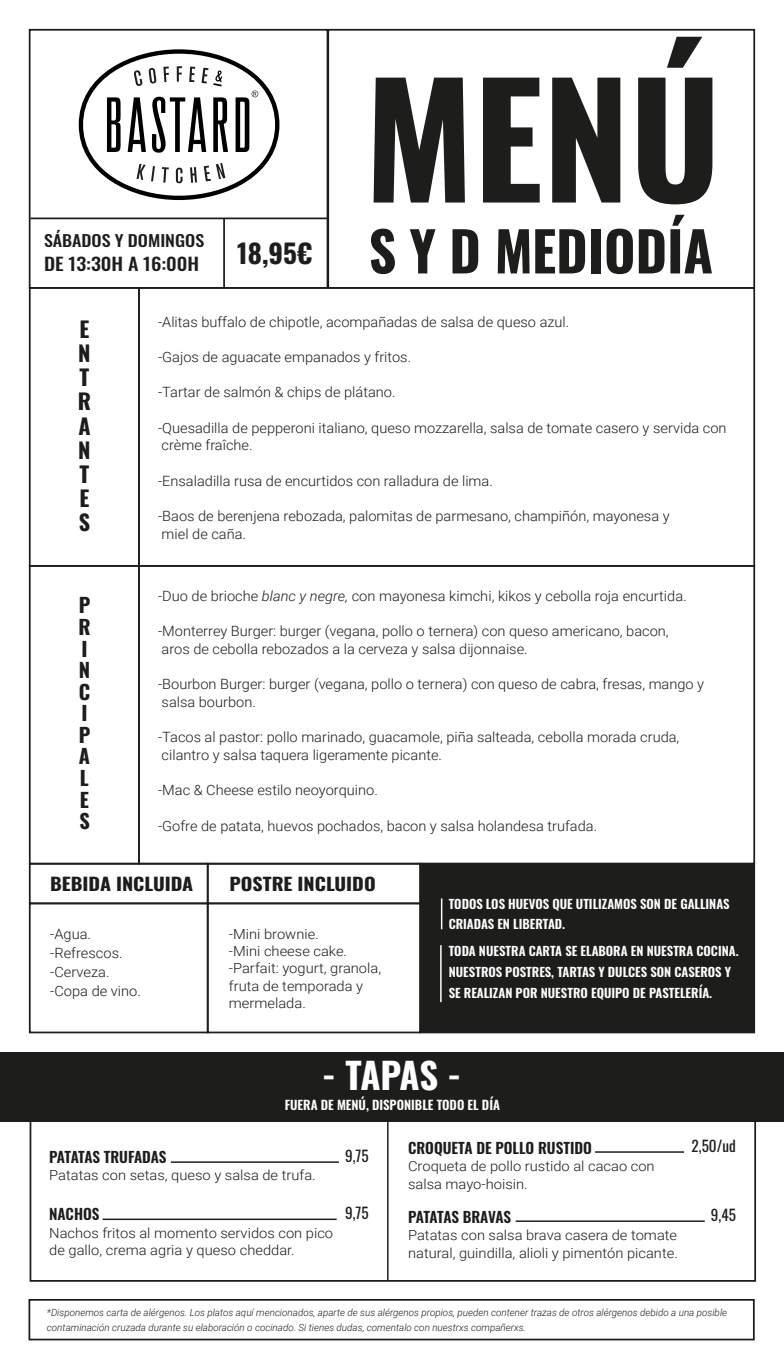
<style>
.page{position:relative;width:784px;height:1370px;background:#fff}
.page>*{position:absolute;margin:0;border:0;box-sizing:border-box;transform-origin:0 0}
.t1{font:700 54.6px "Oswald";color:#1d1d1b}
.t2{font:700 35.88px "Oswald";letter-spacing:-.02em;color:#fff}
.t3{font:700 26.43px "Oswald";color:#1d1d1b}
.t4{font:700 21.53px/24.2px "Oswald";color:#1d1d1b;text-align:justify}
.t5{font:700 19.78px/21.5px "Oswald";color:#1d1d1b}
.t6{font:700 17.5px "Oswald";color:#1d1d1b;scale:1.14 1}
.t7{font:500 17.5px "Oswald";color:#1d1d1b;scale:1.14 1}
.t8{font:500 15.92px "Oswald";color:#1d1d1b;scale:1.14 1}
.t9{font:600 14.88px "Oswald";letter-spacing:-.005em;color:#1d1d1b}
.t10{font:14.88px "Oswald";color:#1d1d1b}
.t11{font:600 14.88px "Oswald";letter-spacing:-.03em;color:#1d1d1b}
.t12{font:300 14.17px/17.7px "Roboto";color:#1d1d1b}
.t13{font:300 14.17px/19.1px "Roboto";color:#1d1d1b;scale:1.04 1}
.t14{font:300 13.83px/17.3px "Roboto";color:#1d1d1b;scale:1.06 1}
.t15{font:600 12.6px "Oswald";color:#fff}
.t16{font:600 12.42px/21.3px "Oswald";color:#fff}
.t17{font:italic 300 9.97px/14.9px "Roboto";color:#1d1d1b}
.s1{font-style:italic}
</style>
<div class="page">
<div style="left:29px;top:29px;width:299px;height:260px;border:2px solid #1d1d1b"></div>
<svg style="left:79px;top:49px;width:200px;height:151px"></svg>
<div style="left:327px;top:29px;width:428px;height:260px;border:2px solid #1d1d1b"></div>
<svg style="left:373px;top:78px;width:92px;height:124px"></svg>
<svg style="left:483px;top:78px;width:57px;height:124px"></svg>
<svg style="left:552px;top:78px;width:68px;height:124px"></svg>
<svg style="left:638px;top:37px;width:74px;height:167px"></svg>
<div style="left:29px;top:287px;width:111px;height:279px;border:2px solid #1d1d1b"></div>
<div style="left:138px;top:287px;width:617px;height:279px;border:2px solid #1d1d1b"></div>
<div style="left:29px;top:565px;width:111px;height:299px;border:2px solid #1d1d1b"></div>
<div style="left:29px;top:862px;width:180px;height:42px;border:2px solid #1d1d1b"></div>
<hr style="left:30px;top:217px;width:298px;height:2px;background:#1d1d1b">
<hr style="left:223px;top:218px;width:2px;height:70px;background:#1d1d1b">
<div style="left:207px;top:862px;width:214px;height:42px;border:2px solid #1d1d1b"></div>
<div style="left:29px;top:902px;width:180px;height:131px;border:2px solid #1d1d1b"></div>
<div style="left:207px;top:902px;width:214px;height:131px;border:2px solid #1d1d1b"></div>
<div style="left:419px;top:862px;width:336px;height:171px;background:#1d1d1b;border:2px solid #1d1d1b"></div>
<hr style="left:441px;top:898px;width:1px;height:31px;background:#fff">
<hr style="left:440px;top:945px;width:2px;height:57px;background:#fff">
<div style="left:29px;top:1298px;width:726px;height:42px;border:2px solid #1d1d1b"></div>
<hr style="left:387px;top:1118px;width:1px;height:162px;background:#1d1d1b">
<hr style="left:516px;top:1220px;width:189px;height:1px;background:#1d1e1c">
<hr style="left:595px;top:1151px;width:89px;height:1px;background:#1d1e1c">
<div style="left:30px;top:1110px;width:726px;height:171px;border:2px solid #1d1d1b"></div>
<div style="left:0;top:1052px;width:784px;height:69px;background:#1d1d1b"></div>
<hr style="left:103px;top:1218px;width:234px;height:1px;background:#1d1e1c">
<hr style="left:171px;top:1161px;width:168px;height:1px;background:#1d1e1c">
<p class="t8" style="left:44px;top:226px;width:142px">SÁBADOS Y DOMINGOS</p>
<p class="t7" style="left:44px;top:248px;width:138px">DE 13:30H A 16:00H</p>
<h3 class="t3" style="left:237px;top:229px;width:77px">18,95€</h3>
<h1 class="t1" style="left:369px;top:202px;width:346px">S Y D MEDIODÍA</h1>
<h3 class="t4" style="left:78px;top:315px;width:15px">E N T R A N T E S</h3>
<h3 class="t5" style="left:78px;top:592px;width:14px">P<br>R<br>I<br>N<br>C<br>I<br>P<br>A<br>L<br>E<br>S</h3>
<p class="t12" style="left:158px;top:312px;width:413px">-Alitas buffalo de chipotle, acompañadas de salsa de queso azul.</p>
<p class="t12" style="left:158px;top:347px;width:255px">-Gajos de aguacate empanados y fritos.</p>
<p class="t12" style="left:158px;top:383px;width:239px">-Tartar de salmón &amp; chips de plátano.</p>
<p class="t12" style="left:158px;top:418px;width:570px">-Quesadilla de pepperoni italiano, queso mozzarella, salsa de tomate casero y servida con crème fraîche.</p>
<p class="t12" style="left:158px;top:471px;width:336px">-Ensaladilla rusa de encurtidos con ralladura de lima.</p>
<p class="t12" style="left:158px;top:506px;width:513px">-Baos de berenjena rebozada, palomitas de parmesano, champiñón, mayonesa y miel de caña.</p>
<p class="t12" style="left:158px;top:586px;width:530px">-Duo de brioche <span class="s1">blanc y negre,</span> con mayonesa kimchi, kikos y cebolla roja encurtida.</p>
<p class="t12" style="left:158px;top:622px;width:512px">-Monterrey Burger: burger (vegana, pollo o ternera) con queso americano, bacon, aros de cebolla rebozados a la cerveza y salsa dijonnaise.</p>
<p class="t12" style="left:158px;top:675px;width:547px">-Bourbon Burger: burger (vegana, pollo o ternera) con queso de cabra, fresas, mango y salsa bourbon.</p>
<p class="t12" style="left:158px;top:728px;width:523px">-Tacos al pastor: pollo marinado, guacamole, piña salteada, cebolla morada cruda, cilantro y salsa taquera ligeramente picante.</p>
<p class="t12" style="left:158px;top:781px;width:221px">-Mac &amp; Cheese estilo neoyorquino.</p>
<p class="t12" style="left:158px;top:816px;width:440px">-Gofre de patata, huevos pochados, bacon y salsa holandesa trufada.</p>
<p class="t6" style="left:50px;top:868px;width:127px">BEBIDA INCLUIDA</p>
<p class="t13" style="left:50px;top:923px;width:89px">-Agua. -Refrescos. -Cerveza. -Copa de vino.</p>
<p class="t6" style="left:229px;top:868px;width:130px">POSTRE INCLUIDO</p>
<p class="t14" style="left:229px;top:924px;width:145px">-Mini brownie.<br>-Mini cheese cake. -Parfait: yogurt, granola, fruta de temporada y mermelada.</p>
<p class="t16" style="left:449px;top:893px;width:282px;line-height:19.2px">TODOS LOS HUEVOS QUE UTILIZAMOS SON DE GALLINAS<br>CRIADAS EN LIBERTAD.</p>
<p class="t16" style="left:449px;top:938px;width:291px">TODA NUESTRA CARTA SE ELABORA EN NUESTRA COCINA.<br>NUESTROS POSTRES, TARTAS Y DULCES SON CASEROS Y<br>SE REALIZAN POR NUESTRO EQUIPO DE PASTELERÍA.</p>
<h2 class="t2" style="left:322px;top:1042px;width:141px">- TAPAS -</h2>
<p class="t15" style="left:285px;top:1093px;width:217px">FUERA DE MENÚ, DISPONIBLE TODO EL DÍA</p>
<p class="t9" style="left:49px;top:1143px;width:119px">PATATAS TRUFADAS</p>
<p class="t14" style="left:49px;top:1165px;width:253px">Patatas con setas, queso y salsa de trufa.</p>
<p class="t10" style="left:345px;top:1142px;width:25px">9,75</p>
<p class="t9" style="left:49px;top:1200px;width:52px">NACHOS</p>
<p class="t10" style="left:345px;top:1199px;width:25px">9,75</p>
<p class="t14" style="left:49px;top:1223px;width:269px">Nachos fritos al momento servidos con pico de gallo, crema agria y queso cheddar.</p>
<p class="t9" style="left:408px;top:1134px;width:185px">CROQUETA DE POLLO RUSTIDO</p>
<p class="t14" style="left:408px;top:1156px;width:234px">Croqueta de pollo rustido al cacao con salsa mayo-hoisin.</p>
<p class="t11" style="left:408px;top:1203px;width:105px">PATATAS BRAVAS</p>
<p class="t14" style="left:408px;top:1226px;width:256px">Patatas con salsa brava casera de tomate natural, guindilla, alioli y pimentón picante.</p>
<p class="t10" style="left:691px;top:1132px;width:46px">2,50/ud</p>
<p class="t10" style="left:711px;top:1201px;width:26px">9,45</p>
<p class="t17" style="left:47px;top:1304px;width:682px">*Disponemos carta de alérgenos. Los platos aquí mencionados, aparte de sus alérgenos propios, pueden contener trazas de otros alérgenos debido a una posible contaminación cruzada durante su elaboración o cocinado. Si tienes dudas, comentalo con nuestrxs compañerxs.</p>
</div>
